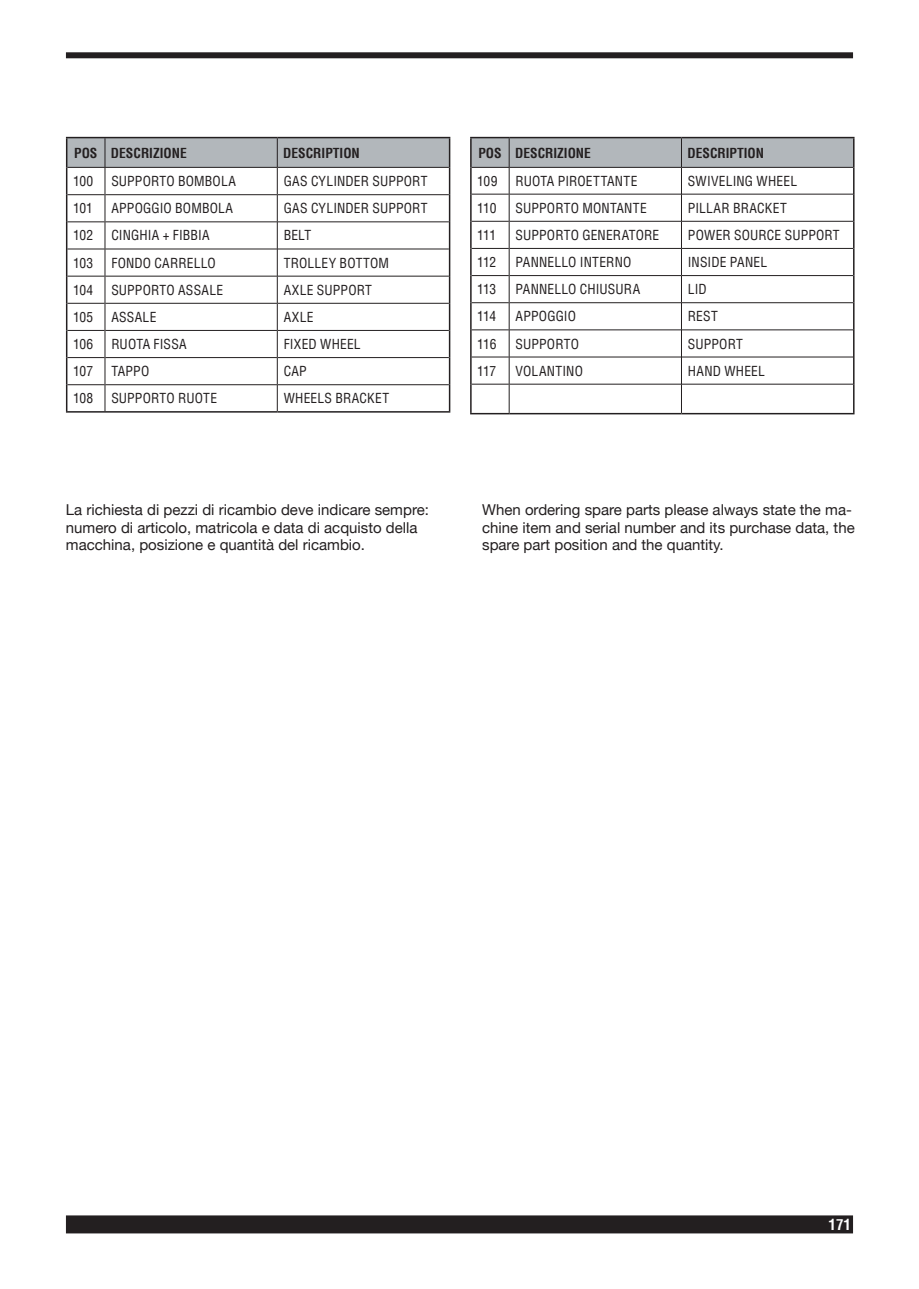
<style>
.page{position:relative;width:919px;height:1289px;background:#fff}
.page>*{position:absolute;margin:0;border:0;box-sizing:border-box;transform-origin:0 0}
.t1{font:15px/17.2px "Helvetica Neue";color:#231f20}
.t2{font:700 condensed 15px "Helvetica";color:#fff}
.t3{font:condensed 13.5px "Helvetica";letter-spacing:.01em;color:#231f20}
.t4{font:700 condensed 13.5px "Helvetica";color:#231f20}
</style>
<div class="page">
<div style="left:66px;top:52px;width:787px;height:6px;background:#231f20"></div>
<div style="left:66px;top:1215px;width:787px;height:18px;background:#231f20"></div>
<hr style="left:66px;top:137px;width:39px;height:1px;background:#231f20">
<hr style="left:105px;top:137px;width:172px;height:1px;background:#231f20">
<hr style="left:277px;top:137px;width:173px;height:1px;background:#231f20">
<svg style="left:66px;top:138px;width:384px;height:273px"></svg>
<hr style="left:66px;top:411px;width:39px;height:1px;background:#231f20">
<hr style="left:105px;top:411px;width:172px;height:1px;background:#231f20">
<hr style="left:277px;top:411px;width:173px;height:1px;background:#231f20">
<hr style="left:470px;top:137px;width:39px;height:1px;background:#231f20">
<hr style="left:509px;top:137px;width:172px;height:1px;background:#231f20">
<hr style="left:681px;top:137px;width:173px;height:1px;background:#231f20">
<svg style="left:470px;top:138px;width:384px;height:275px"></svg>
<hr style="left:470px;top:413px;width:39px;height:1px;background:#231f20">
<hr style="left:509px;top:413px;width:172px;height:1px;background:#231f20">
<hr style="left:681px;top:413px;width:173px;height:1px;background:#231f20">
<p class="t4" style="left:74px;top:144px;width:114px">POS DESCRIZIONE</p>
<p class="t4" style="left:283px;top:144px;width:78px">DESCRIPTION</p>
<p class="t3" style="left:73px;top:173px;width:22px">100</p>
<p class="t3" style="left:111px;top:173px;width:126px">SUPPORTO BOMBOLA</p>
<p class="t3" style="left:284px;top:173px;width:145px">GAS CYLINDER SUPPORT</p>
<p class="t3" style="left:73px;top:200px;width:21px">101</p>
<p class="t3" style="left:111px;top:200px;width:123px">APPOGGIO BOMBOLA</p>
<p class="t3" style="left:284px;top:200px;width:145px">GAS CYLINDER SUPPORT</p>
<p class="t3" style="left:73px;top:227px;width:22px">102</p>
<p class="t3" style="left:111px;top:227px;width:100px">CINGHIA + FIBBIA</p>
<p class="t3" style="left:284px;top:227px;width:29px">BELT</p>
<p class="t3" style="left:73px;top:254px;width:22px">103</p>
<p class="t3" style="left:111px;top:254px;width:106px">FONDO CARRELLO</p>
<p class="t3" style="left:284px;top:254px;width:107px">TROLLEY BOTTOM</p>
<p class="t3" style="left:73px;top:281px;width:22px">104</p>
<p class="t3" style="left:111px;top:281px;width:113px">SUPPORTO ASSALE</p>
<p class="t3" style="left:284px;top:281px;width:90px">AXLE SUPPORT</p>
<p class="t3" style="left:73px;top:308px;width:22px">105</p>
<p class="t3" style="left:111px;top:308px;width:47px">ASSALE</p>
<p class="t3" style="left:284px;top:308px;width:31px">AXLE</p>
<p class="t3" style="left:73px;top:336px;width:22px">106</p>
<p class="t3" style="left:111px;top:336px;width:77px">RUOTA FISSA</p>
<p class="t3" style="left:284px;top:336px;width:79px">FIXED WHEEL</p>
<p class="t3" style="left:73px;top:363px;width:22px">107</p>
<p class="t3" style="left:111px;top:363px;width:39px">TAPPO</p>
<p class="t3" style="left:284px;top:363px;width:25px">CAP</p>
<p class="t3" style="left:73px;top:390px;width:22px">108</p>
<p class="t3" style="left:111px;top:390px;width:107px">SUPPORTO RUOTE</p>
<p class="t3" style="left:284px;top:390px;width:107px">WHEELS BRACKET</p>
<p class="t4" style="left:478px;top:144px;width:114px">POS DESCRIZIONE</p>
<p class="t4" style="left:687px;top:144px;width:78px">DESCRIPTION</p>
<p class="t3" style="left:477px;top:172px;width:22px">109</p>
<p class="t3" style="left:515px;top:172px;width:123px">RUOTA PIROETTANTE</p>
<p class="t3" style="left:687px;top:172px;width:111px">SWIVELING WHEEL</p>
<p class="t3" style="left:477px;top:199px;width:21px">110</p>
<p class="t3" style="left:515px;top:199px;width:133px">SUPPORTO MONTANTE</p>
<p class="t3" style="left:687px;top:199px;width:100px">PILLAR BRACKET</p>
<p class="t3" style="left:477px;top:226px;width:20px">111</p>
<p class="t3" style="left:515px;top:226px;width:145px">SUPPORTO GENERATORE</p>
<p class="t3" style="left:687px;top:226px;width:153px">POWER SOURCE SUPPORT</p>
<p class="t3" style="left:477px;top:254px;width:21px">112</p>
<p class="t3" style="left:515px;top:254px;width:117px">PANNELLO INTERNO</p>
<p class="t3" style="left:687px;top:254px;width:81px">INSIDE PANEL</p>
<p class="t3" style="left:477px;top:281px;width:21px">113</p>
<p class="t3" style="left:515px;top:281px;width:126px">PANNELLO CHIUSURA</p>
<p class="t3" style="left:687px;top:281px;width:20px">LID</p>
<p class="t3" style="left:477px;top:308px;width:21px">114</p>
<p class="t3" style="left:515px;top:308px;width:62px">APPOGGIO</p>
<p class="t3" style="left:687px;top:308px;width:31px">REST</p>
<p class="t3" style="left:477px;top:335px;width:21px">116</p>
<p class="t3" style="left:515px;top:335px;width:65px">SUPPORTO</p>
<p class="t3" style="left:687px;top:335px;width:56px">SUPPORT</p>
<p class="t3" style="left:477px;top:362px;width:21px">117</p>
<p class="t3" style="left:515px;top:362px;width:69px">VOLANTINO</p>
<p class="t3" style="left:687px;top:362px;width:79px">HAND WHEEL</p>
<p class="t1" style="left:66px;top:501px;width:364px">La richiesta di pezzi di ricambio deve indicare sempre: numero di articolo, matricola e data di acquisto della macchina, posizione e quantità del ricambio.</p>
<p class="t1" style="left:482px;top:501px;width:374px">When ordering spare parts please always state the ma&shy;chine item and serial number and its purchase data, the spare part position and the quantity.</p>
<p class="t2" style="left:828px;top:1215px;width:24px">171</p>
</div>
